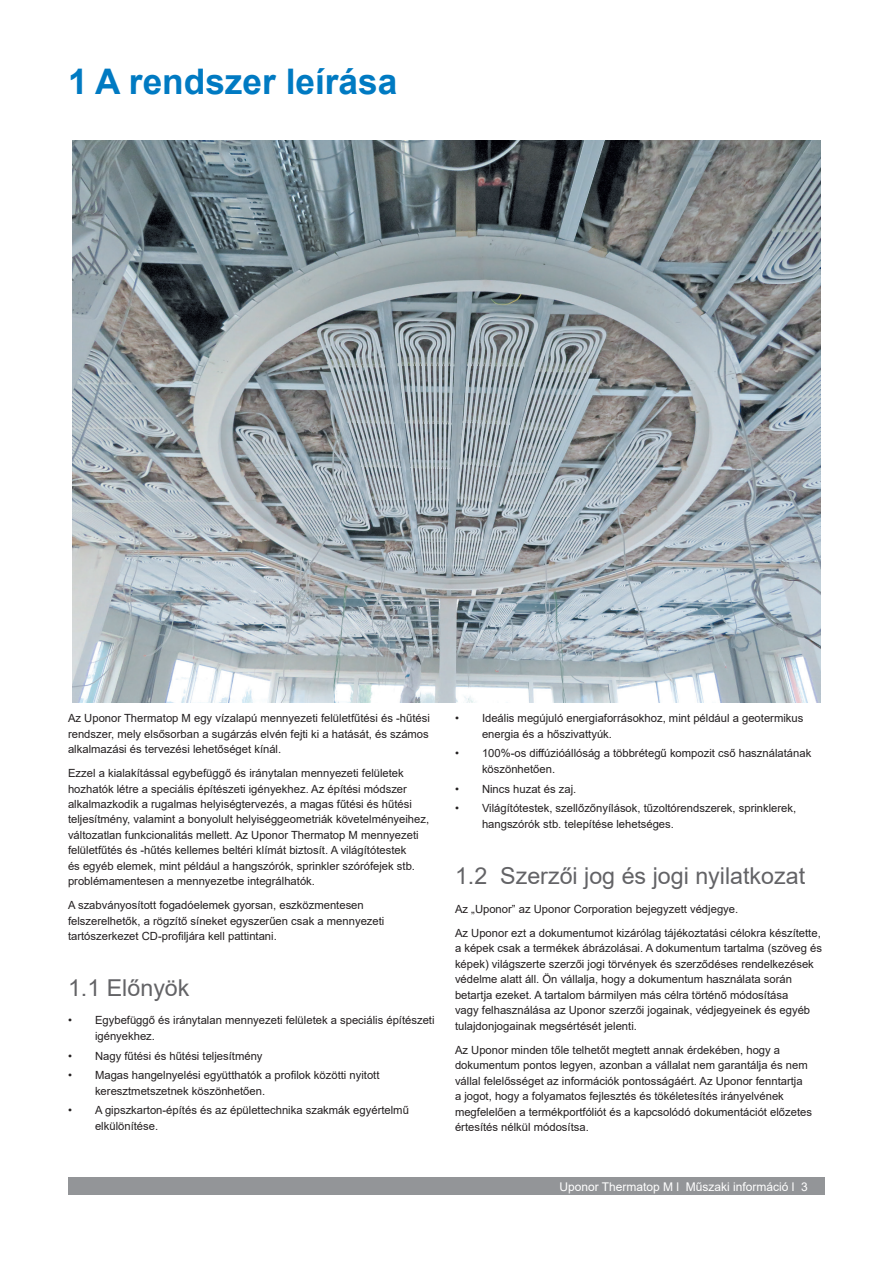
<style>
.page{position:relative;width:893px;height:1263px;background:#fff}
.page>*{position:absolute;margin:0;border:0;box-sizing:border-box;transform-origin:0 0}
.t1{font:700 35.25px "Arial";color:#007ac2}
.t2{font:23.25px "Arial";color:#636366}
.t3{font:12px "Arial";color:#fff}
.Body_copy{font:11.25px/15.5px "Arial";color:#231f20}
</style>
<div class="page">
<div style="left:68px;top:1178px;width:757px;height:17px;background:#939598"></div>
<img style="left:72px;top:141px;width:749px;height:561px">
<p class="t1" style="left:68px;top:56px;width:331px">1 A rendszer leírása</p>
<p class="Body_copy" style="left:68px;top:710px;width:363px;text-align:justify">Az Uponor Thermatop M egy vízalapú mennyezeti felületfűtési és -hűtési rendszer, mely elsősorban a sugárzás elvén fejti ki a hatását, és számos alkalmazási és tervezési lehetőséget kínál.</p>
<p class="Body_copy" style="left:68px;top:765px;width:363px">Ezzel a kialakítással egybefüggő és iránytalan mennyezeti felületek hozhatók létre a speciális építészeti igényekhez. Az építési módszer alkalmazkodik a rugalmas helyiségtervezés, a magas fűtési és hűtési teljesítmény, valamint a bonyolult helyiséggeometriák követelményeihez, változatlan funkcionalitás mellett. Az Uponor Thermatop M mennyezeti felületfűtés és -hűtés kellemes beltéri klímát biztosít. A világítótestek<br>és egyéb elemek, mint például a hangszórók, sprinkler szórófejek stb. problémamentesen a mennyezetbe integrálhatók.</p>
<p class="Body_copy" style="left:68px;top:897px;width:318px">A szabványosított fogadóelemek gyorsan, eszközmentesen felszerelhetők, a rögzítő síneket egyszerűen csak a mennyezeti tartószerkezet CD-profiljára kell pattintani.</p>
<p class="t2" style="left:68px;top:972px;width:123px">1.1 Előnyök</p>
<p class="Body_copy" style="left:95px;top:1013px;width:341px;text-indent:-27px">• Egybefüggő és iránytalan mennyezeti felületek a speciális építészeti igényekhez.</p>
<p class="Body_copy" style="left:68px;top:1048px;width:196px">• Nagy fűtési és hűtési teljesítmény</p>
<p class="Body_copy" style="left:95px;top:1067px;width:286px;text-indent:-27px">• Magas hangelnyelési együtthatók a profilok közötti nyitott keresztmetszetnek köszönhetően.</p>
<p class="Body_copy" style="left:95px;top:1103px;width:315px;text-indent:-27px">• A gipszkarton-építés és az épülettechnika szakmák egyértelmű elkülönítése.</p>
<p class="Body_copy" style="left:482px;top:710px;width:323px;text-indent:-27px">• Ideális megújuló energiaforrásokhoz, mint például a geotermikus energia és a hőszivattyúk.</p>
<p class="Body_copy" style="left:482px;top:746px;width:331px;text-indent:-27px">• 100%-os diffúzióállóság a többrétegű kompozit cső használatának köszönhetően.</p>
<p class="Body_copy" style="left:455px;top:781px;width:123px">• Nincs huzat és zaj.</p>
<p class="Body_copy" style="left:482px;top:800px;width:316px;text-indent:-27px">• Világítótestek, szellőzőnyílások, tűzoltórendszerek, sprinklerek, hangszórók stb. telepítése lehetséges.</p>
<p class="t2" style="left:455px;top:860px;width:352px">1.2 Szerzői jog és jogi nyilatkozat</p>
<p class="Body_copy" style="left:455px;top:901px;width:285px">Az „Uponor” az Uponor Corporation bejegyzett védjegye.</p>
<p class="Body_copy" style="left:455px;top:925px;width:369px">Az Uponor ezt a dokumentumot kizárólag tájékoztatási célokra készítette, a képek csak a termékek ábrázolásai. A dokumentum tartalma (szöveg és képek) világszerte szerzői jogi törvények és szerződéses rendelkezések védelme alatt áll. Ön vállalja, hogy a dokumentum használata során betartja ezeket. A tartalom bármilyen más célra történő módosítása<br>vagy felhasználása az Uponor szerzői jogainak, védjegyeinek és egyéb tulajdonjogainak megsértését jelenti.</p>
<p class="Body_copy" style="left:455px;top:1042px;width:359px">Az Uponor minden tőle telhetőt megtett annak érdekében, hogy a dokumentum pontos legyen, azonban a vállalat nem garantálja és nem vállal felelősséget az információk pontosságáért. Az Uponor fenntartja<br>a jogot, hogy a folyamatos fejlesztés és tökéletesítés irányelvének megfelelően a termékportfóliót és a kapcsolódó dokumentációt előzetes értesítés nélkül módosítsa.</p>
<p class="t3" style="left:559px;top:1178px;width:250px">Uponor Thermatop M l Műszaki információ l 3</p>
</div>
